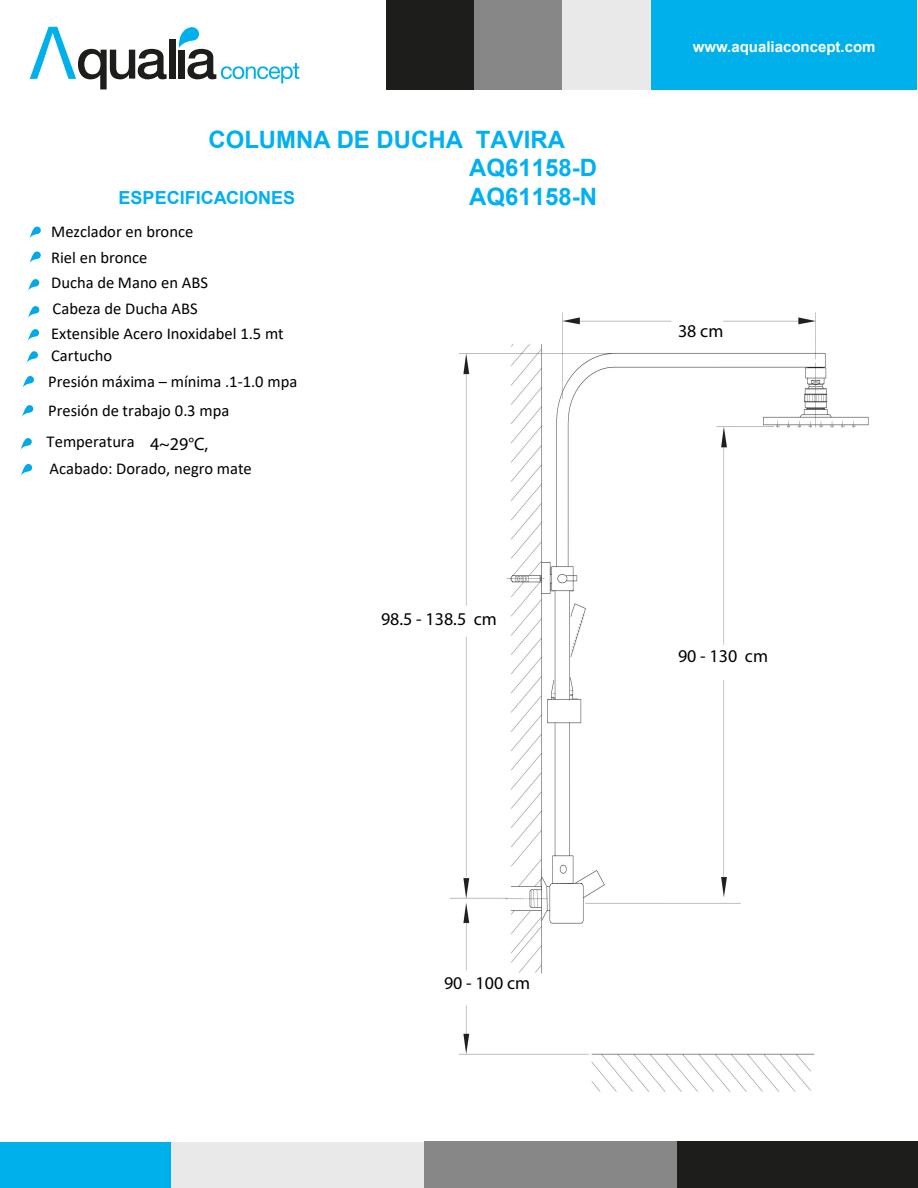
<style>
.page{position:relative;width:918px;height:1188px;background:#fff}
.page>*{position:absolute;margin:0;border:0;box-sizing:border-box;transform-origin:0 0}
.t1{font:700 24px/28.8px "Arial";color:#00b0f0}
.t2{font:18px "Myriad Pro";color:#000}
.t3{font:700 18px "Arial";color:#00b0f0}
.t4{font:16.65px/25.5px "Calibri";color:#000}
.t5{font:700 15px "Arial";color:#fff}
.s1{font-family:"Myriad Pro";font-size:18px}
</style>
<div class="page">
<svg style="left:27px;top:329px;width:12px;height:13px"></svg>
<svg style="left:26px;top:351px;width:12px;height:13px"></svg>
<svg style="left:29px;top:227px;width:12px;height:12px"></svg>
<svg style="left:28px;top:279px;width:11px;height:12px"></svg>
<svg style="left:29px;top:251px;width:12px;height:13px"></svg>
<div style="left:650px;top:0;width:267px;height:89px;background:#00b0eb"></div>
<div style="left:562px;top:0;width:88px;height:89px;background:#e9e9e9"></div>
<div style="left:474px;top:0;width:88px;height:89px;background:#878787"></div>
<div style="left:386px;top:0;width:88px;height:89px;background:#1d1d1b"></div>
<div style="left:169px;top:39px;width:7px;height:40px;background:#1d1d1b"></div>
<svg style="left:30px;top:27px;width:137px;height:62px"></svg>
<svg style="left:179px;top:27px;width:120px;height:56px"></svg>
<div style="left:0;top:1142px;width:171px;height:46px;background:#00b0eb"></div>
<div style="left:171px;top:1142px;width:253px;height:46px;background:#e9e9e9"></div>
<div style="left:424px;top:1142px;width:253px;height:46px;background:#878787"></div>
<div style="left:677px;top:1142px;width:241px;height:46px;background:#1d1d1b"></div>
<svg style="left:28px;top:306px;width:11px;height:12px"></svg>
<svg style="left:22px;top:376px;width:12px;height:13px"></svg>
<svg style="left:22px;top:405px;width:11px;height:12px"></svg>
<svg style="left:20px;top:438px;width:12px;height:13px"></svg>
<svg style="left:20px;top:464px;width:12px;height:13px"></svg>
<img style="left:449px;top:312px;width:420px;height:780px">
<h1 class="t1" style="left:469px;top:125px;width:129px;text-indent:-261px">COLUMNA DE DUCHA TAVIRA<br>AQ61158-D</h1>
<p class="t3" style="left:119px;top:185px;width:178px">ESPECIFICACIONES</p>
<h1 class="t1" style="left:469px;top:182px;width:129px">AQ61158-N</h1>
<p class="t4" style="left:51px;top:218px;width:234px">Mezclador en bronce<br>Riel en bronce<br>Ducha de Mano en ABS<br>Cabeza de Ducha ABS<br>Extensible Acero Inoxidabel 1.5 mt</p>
<p class="t4" style="left:48px;top:367px;width:251px;line-height:28.5px">Presión máxima – mínima .1-1.0 mpa<br>Presión de trabajo 0.3 mpa</p>
<p class="t4" style="left:47px;top:428px;width:207px;line-height:27px">Temperatura <span class="s1">4~29°C,<br></span>Acabado: Dorado, negro mate</p>
<p class="t4" style="left:51px;top:343px;width:63px">Cartucho</p>
<p class="t2" style="left:381px;top:608px;width:117px">98.5 - 138.5 cm</p>
<p class="t5" style="left:693px;top:36px;width:184px">www.aqualiaconcept.com</p>
<p class="t2" style="left:678px;top:320px;width:47px">38 cm</p>
<p class="t2" style="left:678px;top:645px;width:92px">90 - 130 cm</p>
<p class="t2" style="left:444px;top:972px;width:88px">90 - 100 cm</p>
</div>
